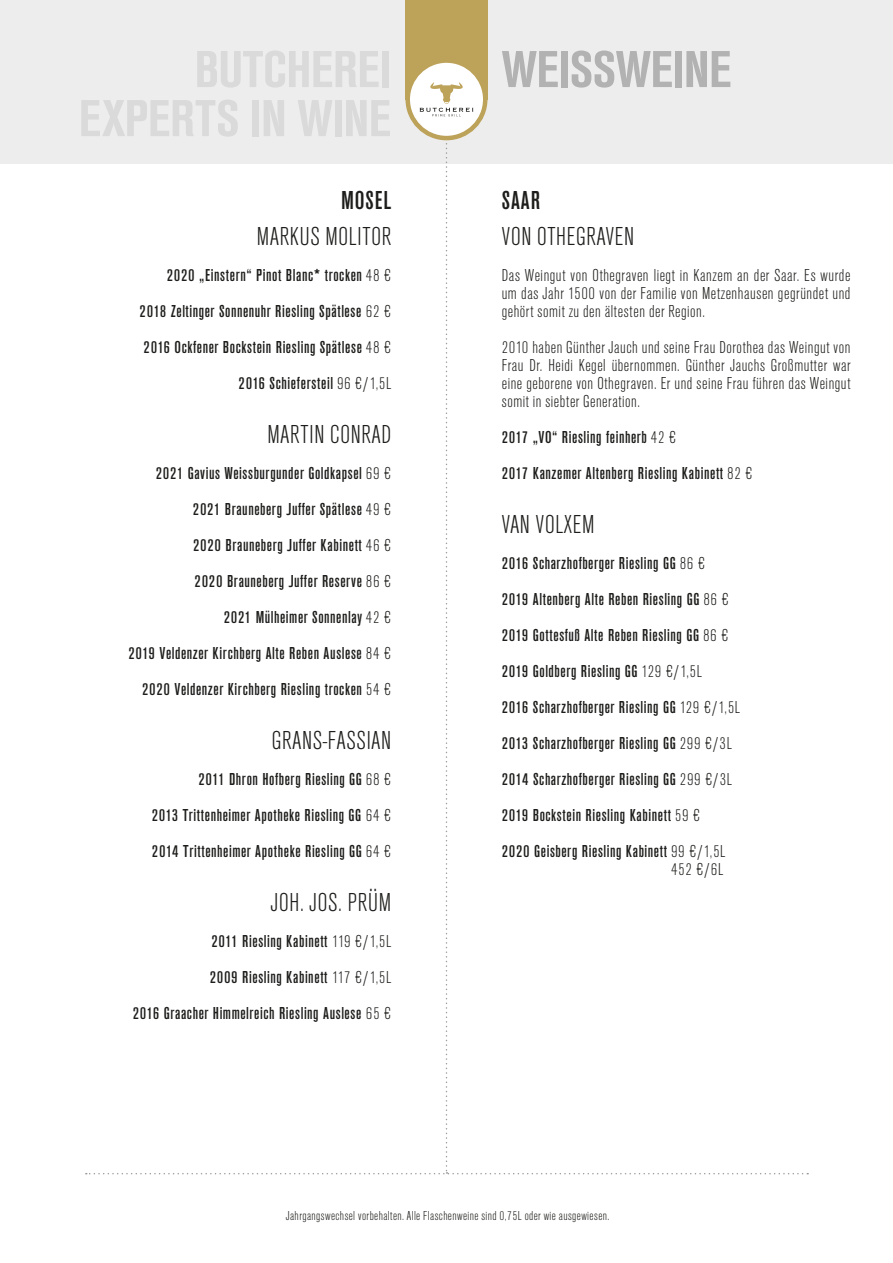
<style>
.page{position:relative;width:893px;height:1263px;background:#fff}
.page>*{position:absolute;margin:0;border:0;box-sizing:border-box;transform-origin:0 0}
.t1{font:700 54px "Ancona Pro Cd";letter-spacing:-.005em;color:#b3b2b2}
.t2{font:300 27px "Ancona Pro Cd";letter-spacing:.03em;color:#1d1d1b}
.t3{font:27px "Ancona Pro Cd";letter-spacing:.03em;color:#1d1d1b}
.t4{font:18px/36px "Ancona Pro Cd";letter-spacing:.03em;color:#1d1d1b;text-align:right}
.t5{font:300 18px/18px "Ancona Pro Cd";letter-spacing:.03em;color:#1d1d1b;text-align:justify}
.t6{font:300 13.5px "Ancona Pro Cd";letter-spacing:.03em;color:#1d1d1b}
.s1{font-weight:300}
</style>
<div class="page">
<div style="left:0;top:0;width:893px;height:164px;background:#ededed"></div>
<div style="left:405px;top:0;width:82px;height:99px;background:#bda25a"></div>
<svg style="left:408px;top:61px;width:77px;height:77px;background:#f6f3ea"></svg>
<div style="left:405px;top:58px;width:82px;height:82px;border:4px solid #bda25a;border-radius:50%"></div>
<svg style="left:420px;top:82px;width:53px;height:34px;background:#ece9df"></svg>
<h2 class="t3" style="left:341px;top:182px;width:52px">MOSEL</h2>
<h2 class="t2" style="left:257px;top:218px;width:136px">MARKUS MOLITOR</h2>
<p class="t4" style="left:140px;top:256px;width:253px">2020 „Einstern“ Pinot Blanc* trocken <span class="s1">48 € </span>2018 Zeltinger Sonnenuhr Riesling Spätlese <span class="s1">62 € </span>2016 Ockfener Bockstein Riesling Spätlese <span class="s1">48 € </span>2016 Schiefersteil <span class="s1">96 €/1,5L</span></p>
<h2 class="t2" style="left:267px;top:416px;width:125px">MARTIN CONRAD</h2>
<p class="t4" style="left:128px;top:454px;width:264px">2021 Gavius Weissburgunder Goldkapsel <span class="s1">69 € </span>2021 Brauneberg Juffer Spätlese <span class="s1">49 €<br></span>2020 Brauneberg Juffer Kabinett <span class="s1">46 €<br></span>2020 Brauneberg Juffer Reserve <span class="s1">86 €<br></span>2021 Mülheimer Sonnenlay <span class="s1">42 €<br></span>2019 Veldenzer Kirchberg Alte Reben Auslese <span class="s1">84 € </span>2020 Veldenzer Kirchberg Riesling trocken <span class="s1">54 €</span></p>
<h2 class="t2" style="left:272px;top:722px;width:121px">GRANS-FASSIAN</h2>
<p class="t4" style="left:152px;top:760px;width:241px;text-align:justify;text-indent:47px">2011 Dhron Hofberg Riesling GG <span class="s1">68 € </span>2013 Trittenheimer Apotheke Riesling GG <span class="s1">64 € </span>2014 Trittenheimer Apotheke Riesling GG <span class="s1">64 €</span></p>
<h2 class="t2" style="left:271px;top:884px;width:121px">JOH. JOS. PRÜM</h2>
<p class="t4" style="left:133px;top:922px;width:260px">2011 Riesling Kabinett <span class="s1">119 €/1,5L<br></span>2009 Riesling Kabinett <span class="s1">117 €/1,5L<br></span>2016 Graacher Himmelreich Riesling Auslese <span class="s1">65 €</span></p>
<h1 class="t1" style="left:502px;top:28px;width:231px">WEISSWEINE</h1>
<h2 class="t3" style="left:502px;top:182px;width:40px">SAAR</h2>
<h2 class="t2" style="left:502px;top:218px;width:134px">VON OTHEGRAVEN</h2>
<p class="t5" style="left:502px;top:266px;width:350px">Das Weingut von Othegraven liegt in Kanzem an der Saar. Es wurde um das Jahr 1500 von der Familie von Metzenhausen gegründet und gehört somit zu den ältesten der Region.</p>
<p class="t5" style="left:502px;top:338px;width:350px">2010 haben Günther Jauch und seine Frau Dorothea das Weingut von Frau Dr. Heidi Kegel übernommen. Günther Jauchs Großmutter war eine geborene von Othegraven. Er und seine Frau führen das Weingut somit in siebter Generation.</p>
<p class="t4" style="left:502px;top:418px;width:252px;text-align:left">2017 „VO“ Riesling feinherb <span class="s1">42 €<br></span>2017 Kanzemer Altenberg Riesling Kabinett <span class="s1">82 €</span></p>
<h2 class="t2" style="left:502px;top:506px;width:94px">VAN VOLXEM</h2>
<p class="t4" style="left:502px;top:544px;width:240px;text-align:left">2016 Scharzhofberger Riesling GG <span class="s1">86 €<br></span>2019 Altenberg Alte Reben Riesling GG <span class="s1">86 € </span>2019 Gottesfuß Alte Reben Riesling GG <span class="s1">86 € </span>2019 Goldberg Riesling GG <span class="s1">129 €/1,5L<br></span>2016 Scharzhofberger Riesling GG <span class="s1">129 €/1,5L </span>2013 Scharzhofberger Riesling GG <span class="s1">299 €/3L </span>2014 Scharzhofberger Riesling GG <span class="s1">299 €/3L </span>2019 Bockstein Riesling Kabinett <span class="s1">59 €<br></span>2020 Geisberg Riesling Kabinett <span class="s1">99 €/1,5L</span></p>
<p class="t5" style="left:671px;top:860px;width:54px">452 €/6L</p>
<p class="t6" style="left:286px;top:1207px;width:325px">Jahrgangswechsel vorbehalten. Alle Flaschenweine sind 0,75L oder wie ausgewiesen.</p>
</div>
